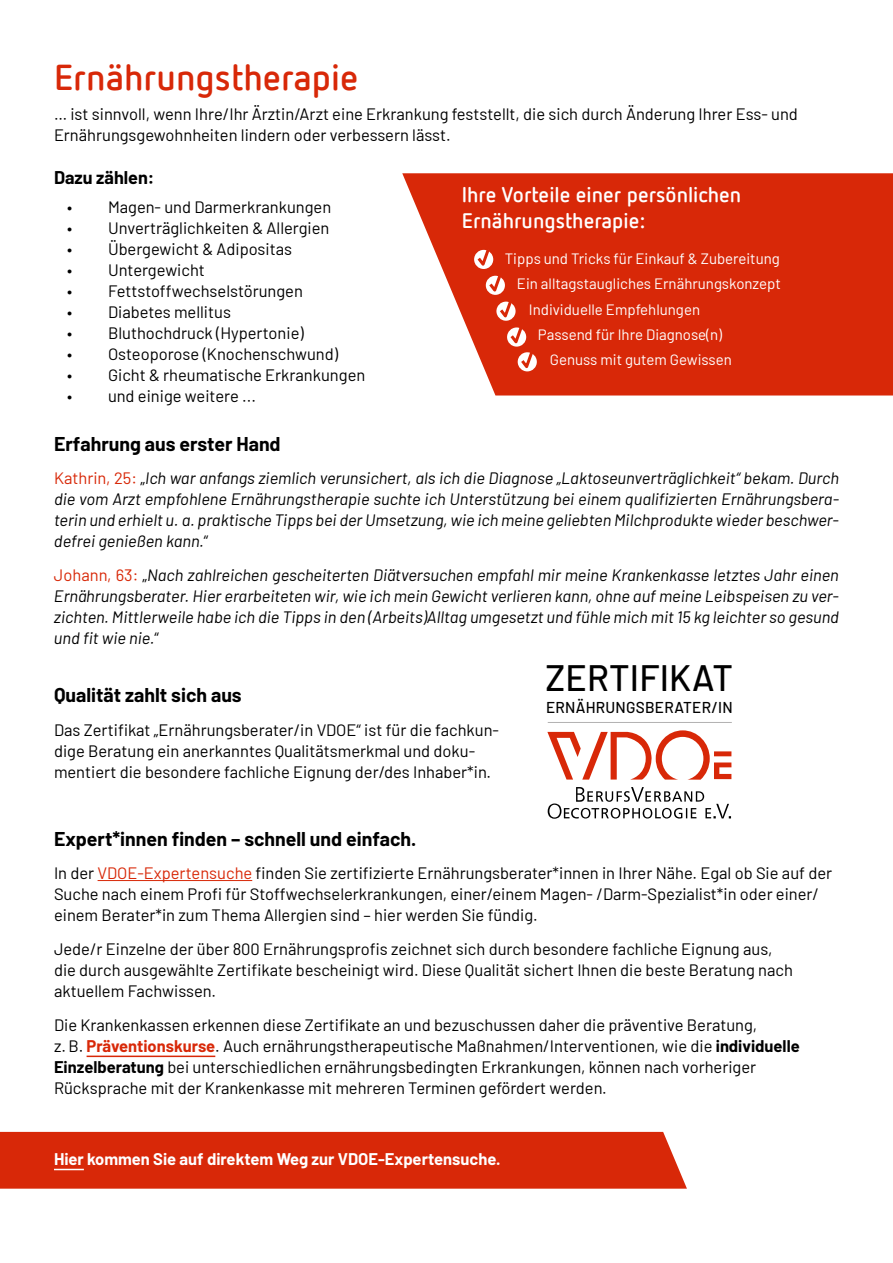
<style>
.page{position:relative;width:893px;height:1263px;background:#fff}
.page>*{position:absolute;margin:0;border:0;box-sizing:border-box;transform-origin:0 0}
.t1{font:500 36.75px "Barlow";letter-spacing:.005em;color:#000}
.t2{font:700 36px "Netto OT";color:#d82808}
.t3{font:700 21px/25.2px "Netto OT";color:#fff}
.t4{font:700 19.5px "Barlow";color:#000}
.t5{font:700 18px "Barlow";color:#000}
.t6{font:16.5px/21px "Barlow";color:#000}
.t7{font:italic 16.5px/21px "Barlow";color:#000;text-align:justify}
.t8{font:700 16.5px "Barlow";color:#fff}
.t9{font:500 15.75px "Barlow";letter-spacing:.015em;color:#000}
.t10{font:15px "Barlow";color:#fff}
.s1{font-style:normal;color:#d82808}
.s2{font-style:normal}
.s3{color:#d82808}
.s4{font-weight:700;color:#d82808}
.s5{font-weight:700}
</style>
<div class="page">
<svg style="left:547px;top:730px;width:184px;height:50px"></svg>
<svg style="left:548px;top:787px;width:183px;height:32px"></svg>
<hr style="left:548px;top:722px;width:184px;height:1px;background:#b3b2b2">
<hr style="left:98px;top:880px;width:154px;height:1px;background:#d82808">
<hr style="left:87px;top:1055px;width:128px;height:2px;background:#d82808">
<svg style="left:402px;top:173px;width:491px;height:222px;background:#db3d20"></svg>
<div style="left:0;top:1132px;width:687px;height:57px;background:#d82808"></div>
<hr style="left:54px;top:1169px;width:30px;height:1px;background:#fff">
<svg style="left:475px;top:245px;width:61px;height:128px;background:#de4a2f"></svg>
<h2 class="t2" style="left:54px;top:55px;width:306px">Ernährungstherapie</h2>
<p class="t6" style="left:54px;top:102px;width:745px">… ist sinnvoll, wenn Ihre/Ihr Ärztin/Arzt eine Erkrankung feststellt, die sich durch Änderung Ihrer Ess- und<br>Ernährungsgewohnheiten lindern oder verbessern lässt.</p>
<p class="t5" style="left:54px;top:164px;width:102px">Dazu zählen:</p>
<p class="t6" style="left:67px;top:196px;width:266px">• Magen- und Darmerkrankungen</p>
<p class="t6" style="left:67px;top:217px;width:264px">• Unverträglichkeiten &amp; Allergien</p>
<p class="t6" style="left:67px;top:238px;width:226px">• Übergewicht &amp; Adipositas</p>
<p class="t6" style="left:67px;top:259px;width:139px">• Untergewicht</p>
<p class="t6" style="left:67px;top:280px;width:237px">• Fettstoffwechselstörungen</p>
<p class="t6" style="left:67px;top:301px;width:165px">• Diabetes mellitus</p>
<p class="t6" style="left:67px;top:322px;width:238px">• Bluthochdruck (Hypertonie)</p>
<p class="t6" style="left:67px;top:343px;width:272px">• Osteoporose (Knochenschwund)</p>
<p class="t6" style="left:67px;top:364px;width:300px">• Gicht &amp; rheumatische Erkrankungen</p>
<p class="t6" style="left:67px;top:385px;width:190px">• und einige weitere ...</p>
<p class="t3" style="left:462px;top:182px;width:281px">Ihre Vorteile einer persönlichen<br>Ernährungstherapie:</p>
<p class="t10" style="left:505px;top:248px;width:276px">Tipps und Tricks für Einkauf &amp; Zubereitung</p>
<p class="t10" style="left:517px;top:273px;width:266px">Ein alltagstaugliches Ernährungskonzept</p>
<p class="t10" style="left:529px;top:298px;width:173px">Individuelle Empfehlungen</p>
<p class="t10" style="left:538px;top:324px;width:186px">Passend für Ihre Diagnose(n)</p>
<p class="t10" style="left:550px;top:349px;width:183px">Genuss mit gutem Gewissen</p>
<p class="t4" style="left:54px;top:429px;width:228px">Erfahrung aus erster Hand</p>
<p class="t7" style="left:54px;top:466px;width:786px"><span class="s1">Kathrin, 25:</span> <span class="s2">„</span>Ich war anfangs ziemlich verunsichert, als ich die Diagnose „Laktoseunverträglichkeit“ bekam. Durch die vom Arzt empfohlene Ernährungstherapie suchte ich Unterstützung bei einem qualifizierten Ernährungsbera&shy;terin und erhielt u. a. praktische Tipps bei der Umsetzung, wie ich meine geliebten Milchprodukte wieder beschwer&shy;defrei genießen kann.<span class="s2">“</span></p>
<p class="t7" style="left:54px;top:563px;width:786px"><span class="s1">Johann, 63:</span> <span class="s2">„</span>Nach zahlreichen gescheiterten Diätversuchen empfahl mir meine Krankenkasse letztes Jahr einen Ernährungsberater. Hier erarbeiteten wir, wie ich mein Gewicht verlieren kann, ohne auf meine Leibspeisen zu ver&shy;zichten. Mittlerweile habe ich die Tipps in den (Arbeits)Alltag umgesetzt und fühle mich mit 15 kg leichter so gesund und fit wie nie.<span class="s2">“</span></p>
<p class="t4" style="left:54px;top:680px;width:189px">Qualität zahlt sich aus</p>
<p class="t6" style="left:54px;top:718px;width:446px">Das Zertifikat „Ernährungsberater/in VDOE“ ist für die fachkun&shy;dige Beratung ein anerkanntes Qualitätsmerkmal und doku&shy;mentiert die besondere fachliche Eignung der/des Inhaber*in.</p>
<h1 class="t1" style="left:546px;top:650px;width:189px">ZERTIFIKAT</h1>
<p class="t9" style="left:546px;top:696px;width:188px">ERNÄHRUNGSBERATER/IN</p>
<p class="t4" style="left:54px;top:824px;width:364px">Expert*innen finden – schnell und einfach.</p>
<p class="t6" style="left:54px;top:861px;width:780px">In der <span class="s3">VDOE-Expertensuche</span> finden Sie zertifizierte Ernährungsberater*innen in Ihrer Nähe. Egal ob Sie auf der<br>Suche nach einem Profi für Stoffwechselerkrankungen, einer/einem Magen- /Darm-Spezialist*in oder einer/ einem Berater*in zum Thema Allergien sind – hier werden Sie fündig.</p>
<p class="t6" style="left:54px;top:937px;width:740px">Jede/r Einzelne der über 800 Ernährungsprofis zeichnet sich durch besondere fachliche Eignung aus, die durch ausgewählte Zertifikate bescheinigt wird. Diese Qualität sichert Ihnen die beste Beratung nach aktuellem Fachwissen.</p>
<p class="t6" style="left:54px;top:1013px;width:747px">Die Krankenkassen erkennen diese Zertifikate an und bezuschussen daher die präventive Beratung,<br>z. B. <span class="s4">Präventionskurse</span>. Auch ernährungstherapeutische Maßnahmen/Interventionen, wie die <span class="s5">individuelle Einzelberatung</span> bei unterschiedlichen ernährungsbedingten Erkrankungen, können nach vorheriger Rücksprache mit der Krankenkasse mit mehreren Terminen gefördert werden.</p>
<p class="t8" style="left:54px;top:1147px;width:448px">Hier kommen Sie auf direktem Weg zur VDOE-Expertensuche.</p>
</div>
